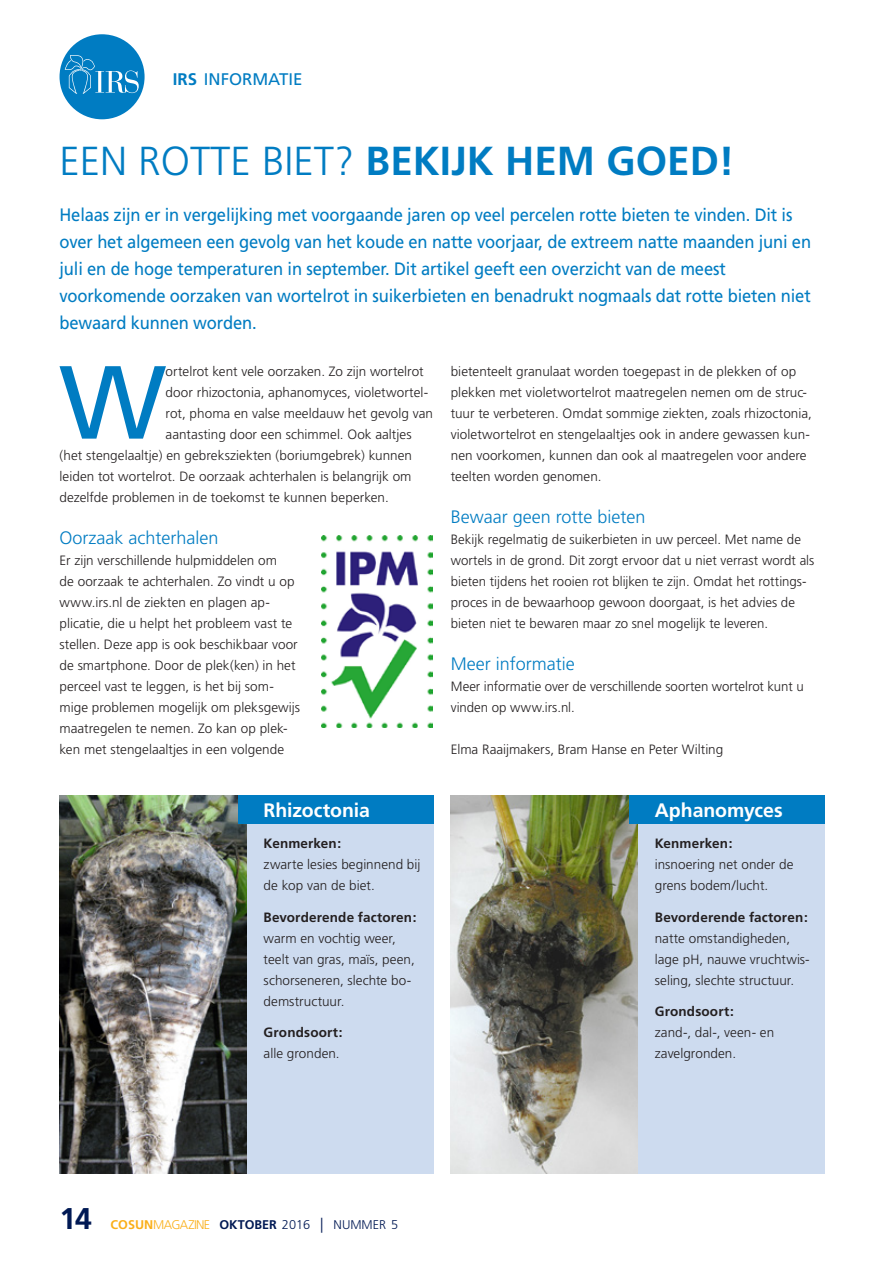
<style>
.page{position:relative;width:893px;height:1263px;background:#fff}
.page>*{position:absolute;margin:0;border:0;box-sizing:border-box;transform-origin:0 0}
.Platte__body__tekst{font:103.8px "Frutiger LT Std";color:#007cc2}
.Kop_tekst{font:700 40.5px "Frutiger LT Std";color:#007cc2}
.t1{font:700 30px "Frutiger LT Std";color:#001954}
.Platte__body__tekst-2{font:700 19.5px "Frutiger";letter-spacing:-.005em;color:#fff}
.Inleiding{font:18px/27px "Frutiger LT Std";letter-spacing:-.01em;color:#007cc2;scale:.92 1}
.tussenkop_IRS{font:300 18px "Frutiger";color:#007cc2}
.t2{font:16.8px "Frutiger LT Std";color:#007cc2}
.Platte__body__tekst-3{font:300 13.5px/21px "Frutiger";letter-spacing:.005em;color:#231f20}
.Platte__body__tekst-4{font:700 13.5px "Frutiger";letter-spacing:.01em;color:#231f20}
.t3{font:300 12.6px "Frutiger LT Std";letter-spacing:-.03em;color:#faaf18}
.s1{font-weight:700}
.s2{font-weight:300}
.s3{font-weight:700;color:#001954}
.s4{font-size:12.75px;color:#001954}
.s5{font-size:15px;color:#001954}
.s6{color:#001954}
</style>
<div class="page">
<div style="left:247px;top:796px;width:187px;height:378px;background:#cddbef"></div>
<div style="left:638px;top:796px;width:187px;height:378px;background:#cddbef"></div>
<img style="left:60px;top:796px;width:187px;height:378px">
<img style="left:451px;top:796px;width:187px;height:378px">
<img style="left:321px;top:535px;width:112px;height:192px">
<div style="left:238px;top:796px;width:196px;height:28px;background:#007cc2"></div>
<div style="left:629px;top:796px;width:196px;height:28px;background:#007cc2"></div>
<div style="left:60px;top:34px;width:85px;height:85px;background:#007cc2;border-radius:50%"></div>
<svg style="left:65px;top:55px;width:74px;height:39px"></svg>
<p class="t2" style="left:173px;top:69px;width:131px"><span class="s1">IRS</span> INFORMATIE</p>
<p class="Kop_tekst" style="left:60px;top:137px;width:677px"><span class="s2">EEN ROTTE BIET?</span> BEKIJK HEM GOED!</p>
<p class="Inleiding" style="left:60px;top:201px;width:818px">Helaas zijn er in vergelijking met voorgaande jaren op veel percelen rotte bieten te vinden. Dit is over het algemeen een gevolg van het koude en natte voorjaar, de extreem natte maanden juni en juli en de hoge temperaturen in september. Dit artikel geeft een overzicht van de meest voorkomende oorzaken van wortelrot in suikerbieten en benadrukt nogmaals dat rotte bieten niet bewaard kunnen worden.</p>
<p class="Platte__body__tekst" style="left:59px;top:342px;width:108px">W</p>
<p class="Platte__body__tekst-3" style="left:166px;top:361px;width:259px">ortelrot kent vele oorzaken. Zo zijn wortelrot</p>
<p class="Platte__body__tekst-3" style="left:451px;top:361px;width:363px">bietenteelt granulaat worden toegepast in de plekken of op plekken met violetwortelrot maatregelen nemen om de struc&shy;tuur te verbeteren. Omdat sommige ziekten, zoals rhizoctonia, violetwortelrot en stengelaaltjes ook in andere gewassen kun&shy;nen voorkomen, kunnen dan ook al maatregelen voor andere teelten worden genomen.</p>
<p class="tussenkop_IRS" style="left:451px;top:506px;width:196px">Bewaar geen rotte bieten</p>
<p class="Platte__body__tekst-3" style="left:451px;top:529px;width:365px">Bekijk regelmatig de suikerbieten in uw perceel. Met name de wortels in de grond. Dit zorgt ervoor dat u niet verrast wordt als bieten tijdens het rooien rot blijken te zijn. Omdat het rottings&shy;proces in de bewaarhoop gewoon doorgaat, is het advies de bieten niet te bewaren maar zo snel mogelijk te leveren.</p>
<p class="tussenkop_IRS" style="left:451px;top:653px;width:125px">Meer informatie</p>
<p class="Platte__body__tekst-3" style="left:451px;top:676px;width:354px">Meer informatie over de verschillende soorten wortelrot kunt u vinden op www.irs.nl.</p>
<p class="Platte__body__tekst-3" style="left:451px;top:739px;width:274px">Elma Raaijmakers, Bram Hanse en Peter Wilting</p>
<p class="Platte__body__tekst-3" style="left:166px;top:382px;width:264px">door rhizoctonia, aphanomyces, violetwortel-</p>
<p class="Platte__body__tekst-3" style="left:166px;top:403px;width:269px">rot, phoma en valse meeldauw het gevolg van</p>
<p class="Platte__body__tekst-3" style="left:166px;top:424px;width:248px">aantasting door een schimmel. Ook aaltjes</p>
<p class="Platte__body__tekst-3" style="left:60px;top:445px;width:354px">(het stengelaaltje) en gebreksziekten (boriumgebrek) kunnen</p>
<p class="Platte__body__tekst-3" style="left:60px;top:466px;width:353px">leiden tot wortelrot. De oorzaak achterhalen is belangrijk om</p>
<p class="Platte__body__tekst-3" style="left:60px;top:487px;width:331px">dezelfde problemen in de toekomst te kunnen beperken.</p>
<p class="tussenkop_IRS" style="left:60px;top:527px;width:160px">Oorzaak achterhalen</p>
<p class="Platte__body__tekst-3" style="left:60px;top:550px;width:242px">Er zijn verschillende hulpmiddelen om<br>de oorzaak te achterhalen. Zo vindt u op www.irs.nl de ziekten en plagen ap&shy;plicatie, die u helpt het probleem vast te stellen. Deze app is ook beschikbaar voor de smartphone. Door de plek(ken) in het perceel vast te leggen, is het bij som&shy;mige problemen mogelijk om pleksgewijs maatregelen te nemen. Zo kan op plek&shy;ken met stengelaaltjes in een volgende</p>
<p class="Platte__body__tekst-2" style="left:264px;top:799px;width:108px">Rhizoctonia</p>
<p class="Platte__body__tekst-3" style="left:264px;top:833px;width:158px"><span class="s1">Kenmerken:<br></span>zwarte lesies beginnend bij de kop van de biet.</p>
<p class="Platte__body__tekst-3" style="left:264px;top:907px;width:154px"><span class="s1">Bevorderende factoren: </span>warm en vochtig weer, teelt van gras, maïs, peen, schorseneren, slechte bo&shy;demstructuur.</p>
<p class="Platte__body__tekst-4" style="left:264px;top:1025px;width:80px">Grondsoort:</p>
<p class="Platte__body__tekst-3" style="left:264px;top:1043px;width:78px">alle gronden.</p>
<h3 class="t1" style="left:60px;top:1201px;width:34px">14</h3>
<p class="t3" style="left:111px;top:1217px;width:289px"><span class="s1">COSUN</span>MAGAZINE <span class="s3">OKTOBER</span> <span class="s4">2016</span> <span class="s5">|</span> <span class="s6">NUMMER</span> <span class="s4">5</span></p>
<p class="Platte__body__tekst-2" style="left:655px;top:799px;width:129px">Aphanomyces</p>
<p class="Platte__body__tekst-4" style="left:655px;top:836px;width:79px">Kenmerken:</p>
<p class="Platte__body__tekst-3" style="left:655px;top:854px;width:140px">insnoering net onder de grens bodem/lucht.</p>
<p class="Platte__body__tekst-3" style="left:655px;top:907px;width:156px"><span class="s1">Bevorderende factoren: </span>natte omstandigheden, lage pH, nauwe vruchtwis&shy;seling, slechte structuur.</p>
<p class="Platte__body__tekst-4" style="left:655px;top:1004px;width:80px">Grondsoort:</p>
<p class="Platte__body__tekst-3" style="left:655px;top:1022px;width:121px">zand-, dal-, veen- en zavelgronden.</p>
</div>
